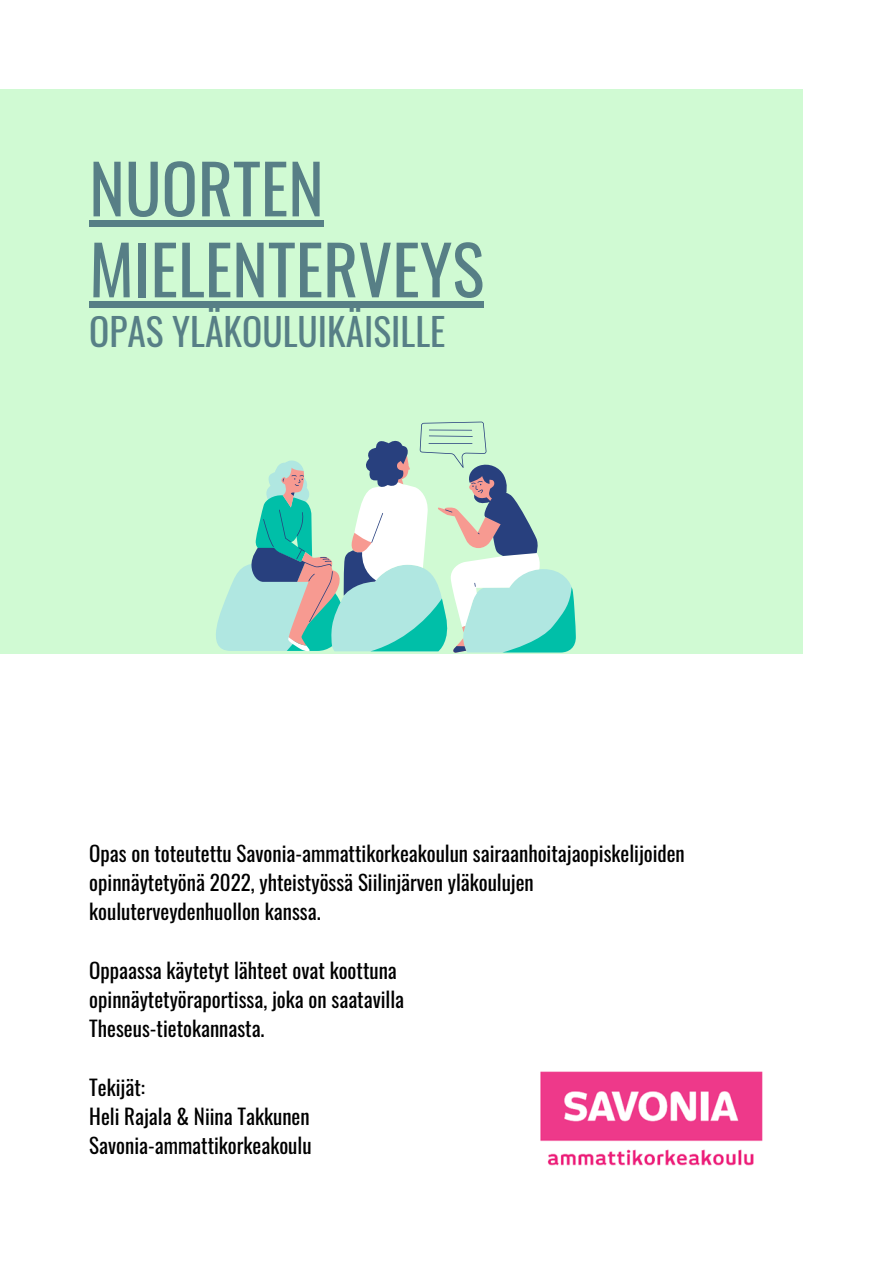
<style>
.page{position:relative;width:893px;height:1264px;background:#fff}
.page>*{position:absolute;margin:0;border:0;box-sizing:border-box;transform-origin:0 0}
.t1{font:67.5px/81px "Oswald";color:#577f86}
.t2{font:37.5px "Oswald";color:#577f86}
.t3{font:21px/29.2px "Oswald";color:#000}
</style>
<div class="page">
<div style="left:0;top:89px;width:802px;height:564px;background:#d0fad3"></div>
<svg style="left:216px;top:564px;width:35px;height:87px;fill:#b0e7e1"></svg>
<svg style="left:539px;top:569px;width:37px;height:83px;background:#6fd9c9"></svg>
<svg style="left:251px;top:421px;width:288px;height:232px"></svg>
<img style="left:540px;top:1071px;width:223px;height:95px">
<div style="left:89px;top:220px;width:235px;height:6px;background:#577f86"></div>
<div style="left:89px;top:301px;width:395px;height:6px;background:#577f86"></div>
<h1 class="t1" style="left:89px;top:145px;width:396px">NUORTEN<br>MIELENTERVEYS</h1>
<h2 class="t2" style="left:89px;top:302px;width:358px">OPAS YLÄKOULUIKÄISILLE</h2>
<p class="t3" style="left:89px;top:837px;width:597px">Opas on toteutettu Savonia-ammattikorkeakoulun sairaanhoitajaopiskelijoiden opinnäytetyönä 2022, yhteistyössä Siilinjärven yläkoulujen kouluterveydenhuollon kanssa.</p>
<p class="t3" style="left:89px;top:954px;width:316px">Oppaassa käytetyt lähteet ovat koottuna opinnäytetyöraportissa, joka on saatavilla<br>Theseus-tietokannasta.</p>
<p class="t3" style="left:89px;top:1071px;width:224px">Tekijät:<br>Heli Rajala &amp; Niina Takkunen<br>Savonia-ammattikorkeakoulu</p>
</div>
